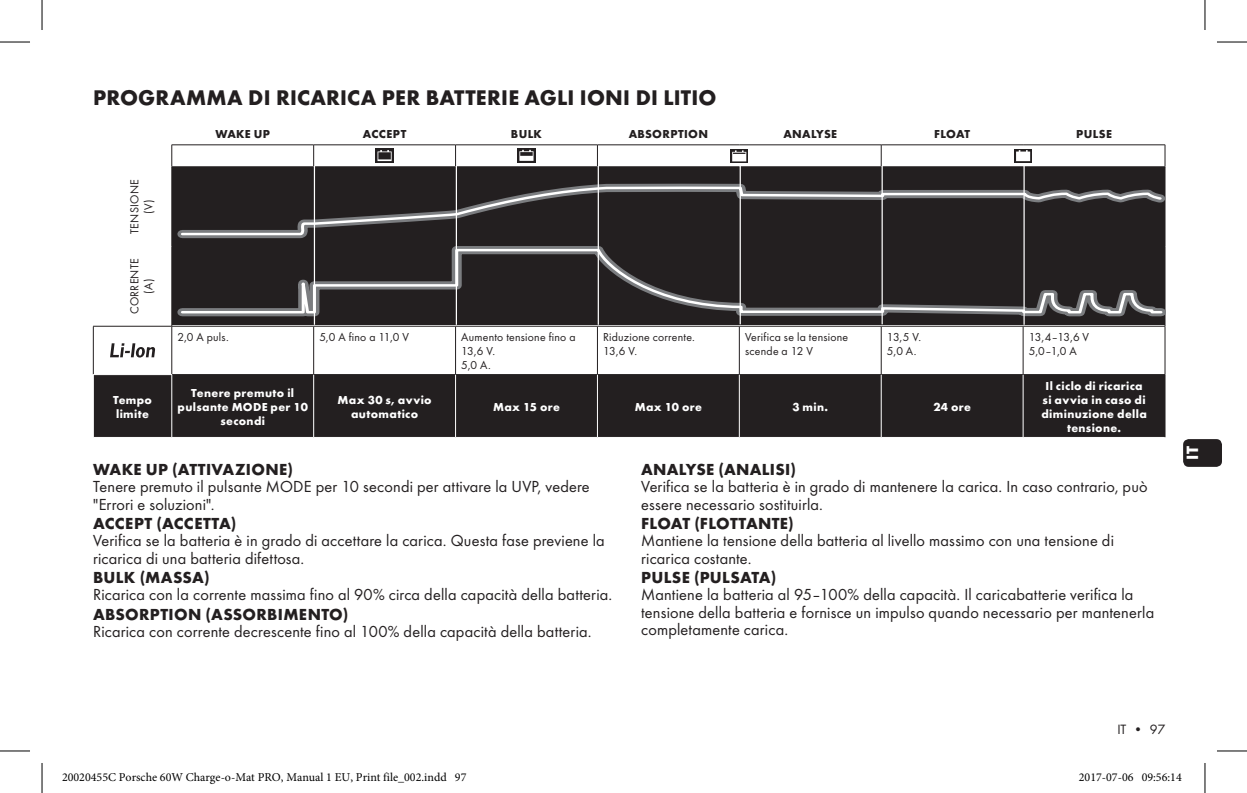
<style>
.page{position:relative;width:1247px;height:793px;background:#fff}
.page>*{position:absolute;margin:0;border:0;box-sizing:border-box;transform-origin:0 0}
.t1{font:700 22px "Futura";letter-spacing:.01em;color:#231f20}
.t2{font:700 17px "Futura";color:#fff}
.t3{font:16.6px/17.4px "Futura Boo";letter-spacing:.01em;color:#231f20}
.t4{font:700 16.6px "Futura";letter-spacing:.02em;color:#231f20}
.t5{font:14px "Futura Boo";color:#231f20}
.t6{font:12px/14px "Futura Boo";letter-spacing:.02em;color:#231f20}
.t7{font:700 12px/14px "Futura";letter-spacing:.03em;color:#fff;text-align:center}
.t8{font:12px "Minion Pro";color:#000}
.t9{font:700 12px "Futura";letter-spacing:.025em;color:#231f20}
</style>
<div class="page">
<div style="left:94px;top:375px;width:1070px;height:62px;background:#231f20"></div>
<hr style="left:93px;top:326px;width:1px;height:48px;background:#231f20">
<hr style="left:171px;top:326px;width:1px;height:48px;background:#231f20">
<hr style="left:313px;top:326px;width:1px;height:48px;background:#231f20">
<hr style="left:455px;top:326px;width:1px;height:48px;background:#231f20">
<hr style="left:597px;top:326px;width:1px;height:48px;background:#231f20">
<hr style="left:739px;top:326px;width:1px;height:48px;background:#231f20">
<hr style="left:880px;top:326px;width:1px;height:48px;background:#231f20">
<hr style="left:1022px;top:326px;width:1px;height:48px;background:#231f20">
<hr style="left:1164px;top:326px;width:1px;height:48px;background:#231f20">
<hr style="left:172px;top:374px;width:141px;height:1px;background:#231f20">
<hr style="left:313px;top:374px;width:142px;height:1px;background:#231f20">
<hr style="left:455px;top:374px;width:142px;height:1px;background:#231f20">
<hr style="left:597px;top:374px;width:142px;height:1px;background:#231f20">
<hr style="left:739px;top:374px;width:142px;height:1px;background:#231f20">
<hr style="left:881px;top:374px;width:141px;height:1px;background:#231f20">
<hr style="left:1022px;top:374px;width:143px;height:1px;background:#231f20">
<hr style="left:171px;top:375px;width:1px;height:62px;background:#fff">
<hr style="left:313px;top:375px;width:1px;height:62px;background:#fff">
<hr style="left:455px;top:375px;width:1px;height:62px;background:#fff">
<hr style="left:597px;top:375px;width:1px;height:62px;background:#fff">
<hr style="left:739px;top:375px;width:1px;height:62px;background:#fff">
<hr style="left:880px;top:375px;width:1px;height:62px;background:#fff">
<hr style="left:1022px;top:375px;width:1px;height:62px;background:#fff">
<svg style="left:455px;top:145px;width:1px;height:21px"></svg>
<svg style="left:597px;top:145px;width:1px;height:21px"></svg>
<svg style="left:880px;top:145px;width:1px;height:21px"></svg>
<svg style="left:1164px;top:145px;width:1px;height:21px"></svg>
<hr style="left:93px;top:326px;width:79px;height:1px;background:#231f20">
<hr style="left:455px;top:144px;width:142px;height:1px;background:#231f20">
<hr style="left:597px;top:144px;width:142px;height:1px;background:#231f20">
<hr style="left:739px;top:144px;width:142px;height:1px;background:#231f20">
<hr style="left:881px;top:144px;width:141px;height:1px;background:#231f20">
<hr style="left:1022px;top:144px;width:143px;height:1px;background:#231f20">
<hr style="left:171px;top:167px;width:1px;height:79px;background:#231f20">
<hr style="left:455px;top:166px;width:142px;height:1px;background:#231f20">
<hr style="left:597px;top:166px;width:142px;height:1px;background:#231f20">
<hr style="left:739px;top:166px;width:142px;height:1px;background:#231f20">
<hr style="left:881px;top:166px;width:141px;height:1px;background:#231f20">
<hr style="left:1022px;top:166px;width:143px;height:1px;background:#231f20">
<hr style="left:171px;top:246px;width:1px;height:80px;background:#231f20">
<hr style="left:1164px;top:246px;width:1px;height:80px;background:#231f20">
<hr style="left:172px;top:326px;width:141px;height:1px;background:#231f20">
<hr style="left:313px;top:326px;width:142px;height:1px;background:#231f20">
<hr style="left:455px;top:326px;width:142px;height:1px;background:#231f20">
<hr style="left:597px;top:326px;width:142px;height:1px;background:#231f20">
<hr style="left:739px;top:326px;width:142px;height:1px;background:#231f20">
<hr style="left:881px;top:326px;width:141px;height:1px;background:#231f20">
<hr style="left:1022px;top:326px;width:143px;height:1px;background:#231f20">
<hr style="left:171px;top:144px;width:142px;height:1px;background:#231f20">
<svg style="left:171px;top:145px;width:1px;height:21px"></svg>
<hr style="left:313px;top:144px;width:142px;height:1px;background:#231f20">
<svg style="left:313px;top:145px;width:1px;height:21px"></svg>
<hr style="left:171px;top:166px;width:142px;height:1px;background:#231f20">
<hr style="left:313px;top:166px;width:142px;height:1px;background:#231f20">
<hr style="left:1164px;top:375px;width:1px;height:62px;background:#231f20">
<svg style="left:376px;top:149px;width:17px;height:14px"></svg>
<svg style="left:518px;top:149px;width:17px;height:14px"></svg>
<svg style="left:730px;top:149px;width:18px;height:14px"></svg>
<svg style="left:1014px;top:149px;width:17px;height:14px"></svg>
<div style="left:172px;top:167px;width:993px;height:158px;background:#231f20"></div>
<svg style="left:177px;top:167px;width:988px;height:153px"></svg>
<svg style="left:179px;top:244px;width:984px;height:71px"></svg>
<svg style="left:177px;top:183px;width:988px;height:59px"></svg>
<svg style="left:179px;top:188px;width:983px;height:48px"></svg>
<hr style="left:456px;top:167px;width:1px;height:158px;background:#fff">
<hr style="left:597px;top:167px;width:1px;height:158px;background:#fff">
<hr style="left:314px;top:167px;width:1px;height:158px;background:#fff">
<hr style="left:739px;top:167px;width:1px;height:157px;background:#fff">
<hr style="left:881px;top:167px;width:1px;height:157px;background:#fff">
<hr style="left:1023px;top:167px;width:1px;height:158px;background:#fff">
<svg style="left:110px;top:343px;width:45px;height:14px"></svg>
<div style="left:1182px;top:439px;width:39px;height:28px;background:#231f20;border-radius:6px"></div>
<hr style="left:0;top:42px;width:30px;height:1px;background:#000">
<hr style="left:1216px;top:42px;width:30px;height:1px;background:#000">
<hr style="left:0;top:750px;width:30px;height:1px;background:#000">
<hr style="left:1216px;top:750px;width:30px;height:1px;background:#000">
<hr style="left:42px;top:0;width:1px;height:30px;background:#000">
<hr style="left:42px;top:763px;width:1px;height:30px;background:#000">
<hr style="left:1204px;top:0;width:1px;height:30px;background:#000">
<hr style="left:1204px;top:763px;width:1px;height:30px;background:#000">
<div style="left:1141px;top:773px;width:6px;height:8px;border:1px solid #fff;border-radius:50%"></div>
<svg style="left:1142px;top:773px;width:5px;height:8px"></svg>
<h1 class="t1" style="left:93px;top:84px;width:625px">PROGRAMMA DI RICARICA PER BATTERIE AGLI IONI DI LITIO</h1>
<p class="t6" style="left:127px;top:234px;width:56px;text-align:center;rotate:-90deg">TENSIONE (V)</p>
<p class="t6" style="left:127px;top:314px;width:57px;text-align:center;rotate:-90deg">CORRENTE (A)</p>
<p class="t9" style="left:215px;top:126px;width:56px">WAKE UP</p>
<p class="t9" style="left:363px;top:126px;width:45px">ACCEPT</p>
<p class="t9" style="left:511px;top:126px;width:33px">BULK</p>
<p class="t9" style="left:628px;top:126px;width:81px">ABSORPTION</p>
<p class="t9" style="left:783px;top:126px;width:55px">ANALYSE</p>
<p class="t9" style="left:934px;top:126px;width:37px">FLOAT</p>
<p class="t9" style="left:1076px;top:126px;width:37px">PULSE</p>
<p class="t6" style="left:177px;top:330px;width:53px">2,0 A puls.</p>
<p class="t6" style="left:319px;top:330px;width:91px">5,0 A fino a 11,0 V</p>
<p class="t6" style="left:461px;top:330px;width:116px">Aumento tensione fino a<br>13,6 V.<br>5,0 A.</p>
<p class="t6" style="left:603px;top:330px;width:93px">Riduzione corrente.<br>13,6 V.</p>
<p class="t6" style="left:745px;top:330px;width:105px">Verifica se la tensione scende a 12 V</p>
<p class="t6" style="left:886px;top:330px;width:36px">13,5 V.<br>5,0 A.</p>
<p class="t6" style="left:1028px;top:330px;width:62px">13,4–13,6 V<br>5,0–1,0 A</p>
<p class="t7" style="left:113px;top:392px;width:40px;text-align:left">Tempo limite</p>
<p class="t7" style="left:178px;top:385px;width:132px">Tenere premuto il pulsante MODE per 10 secondi</p>
<p class="t7" style="left:337px;top:392px;width:96px">Max 30 s, avvio automatico</p>
<p class="t7" style="left:493px;top:399px;width:68px">Max 15 ore</p>
<p class="t7" style="left:634px;top:399px;width:69px">Max 10 ore</p>
<p class="t7" style="left:792px;top:399px;width:37px">3 min.</p>
<p class="t7" style="left:933px;top:399px;width:39px">24 ore</p>
<p class="t7" style="left:1041px;top:378px;width:107px">Il ciclo di ricarica si avvia in caso di diminuzione della tensione.</p>
<p class="t4" style="left:93px;top:459px;width:201px">WAKE UP (ATTIVAZIONE)</p>
<p class="t3" style="left:93px;top:478px;width:498px">Tenere premuto il pulsante MODE per 10 secondi per attivare la UVP, vedere "Errori e soluzioni".</p>
<p class="t4" style="left:93px;top:513px;width:145px">ACCEPT (ACCETTA)</p>
<p class="t3" style="left:93px;top:532px;width:513px">Verifica se la batteria è in grado di accettare la carica. Questa fase previene la ricarica di una batteria difettosa.</p>
<p class="t4" style="left:93px;top:567px;width:118px">BULK (MASSA)</p>
<p class="t3" style="left:93px;top:586px;width:520px">Ricarica con la corrente massima fino al 90% circa della capacità della batteria.</p>
<p class="t4" style="left:93px;top:603px;width:257px">ABSORPTION (ASSORBIMENTO)</p>
<p class="t3" style="left:93px;top:622px;width:500px">Ricarica con corrente decrescente fino al 100% della capacità della batteria.</p>
<p class="t4" style="left:641px;top:459px;width:156px">ANALYSE (ANALISI)</p>
<p class="t3" style="left:641px;top:478px;width:508px">Verifica se la batteria è in grado di mantenere la carica. In caso contrario, può essere necessario sostituirla.</p>
<p class="t4" style="left:641px;top:513px;width:154px">FLOAT (FLOTTANTE)</p>
<p class="t3" style="left:641px;top:532px;width:474px">Mantiene la tensione della batteria al livello massimo con una tensione di ricarica costante.</p>
<p class="t4" style="left:641px;top:567px;width:137px">PULSE (PULSATA)</p>
<p class="t3" style="left:641px;top:586px;width:514px">Mantiene la batteria al 95–100% della capacità. Il caricabatterie verifica la tensione della batteria e fornisce un impulso quando necessario per mantenerla completamente carica.</p>
<p class="t2" style="left:1181px;top:460px;width:15px;rotate:-90deg">IT</p>
<p class="t5" style="left:1117px;top:721px;width:49px">IT • 97</p>
<p class="t8" style="left:62px;top:769px;width:406px">20020455C Porsche 60W Charge-o-Mat PRO, Manual 1 EU, Print file_002.indd 97</p>
<p class="t8" style="left:1078px;top:769px;width:104px">2017-07-06 09:56:14</p>
</div>
